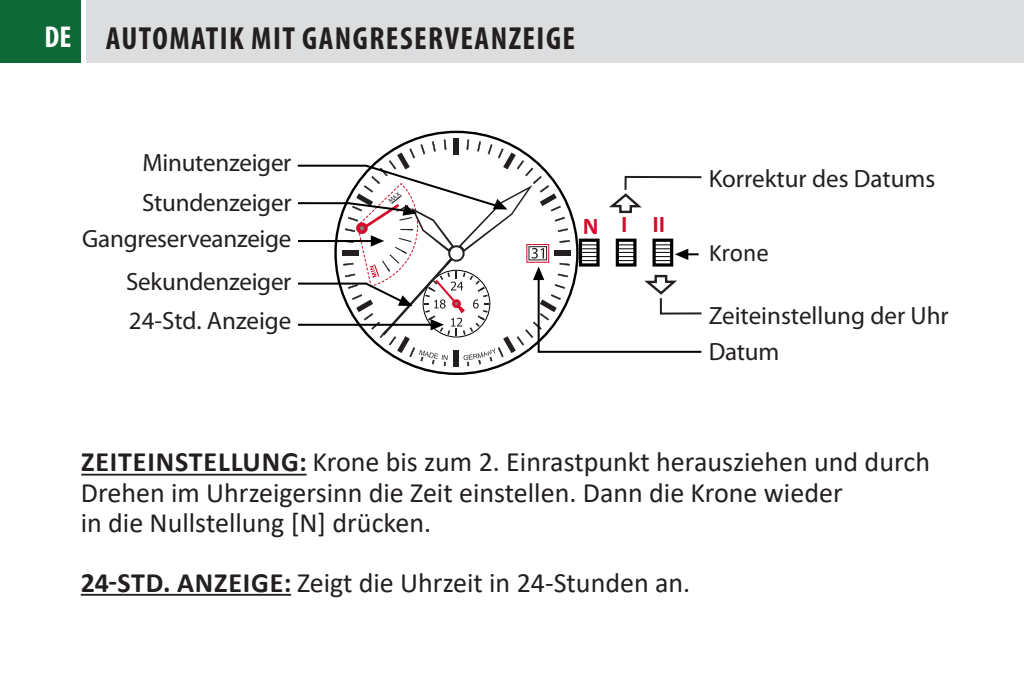
<style>
.page{position:relative;width:1024px;height:684px;background:#fff}
.page>*{position:absolute;margin:0;border:0;box-sizing:border-box;transform-origin:0 0}
.t1{font:700 condensed 32px "Myriad Pro";letter-spacing:.045em;color:#231f20}
.t2{font:700 condensed 30.4px "Myriad Pro";color:#fff}
.t3{font:28px/30px "Calibri";color:#231f20}
.t4{font:25.2px "Calibri";letter-spacing:-.01em;color:#231f20}
.t5{font:24.8px "Myriad Pro";letter-spacing:-.01em;color:#231f20}
.t6{font:700 24px "Calibri";color:#d30d2b}
.s1{font-weight:700}
</style>
<div class="page">
<div style="left:86px;top:0;width:937px;height:63px;background:#dcdddf"></div>
<div style="left:0;top:0;width:81px;height:63px;background:#0f6838"></div>
<div style="left:454px;top:350px;width:5px;height:17px;background:#231f20"></div>
<div style="left:454px;top:138px;width:5px;height:17px;background:#231f20"></div>
<hr style="left:81px;top:473px;width:225px;height:2px;background:#231f20">
<hr style="left:81px;top:593px;width:210px;height:2px;background:#231f20">
<svg style="left:297px;top:139px;width:405px;height:227px"></svg>
<p class="t2" style="left:44px;top:18px;width:29px">DE</p>
<p class="t1" style="left:106px;top:18px;width:470px">AUTOMATIK MIT GANGRESERVEANZEIGE</p>
<p class="t5" style="left:142px;top:147px;width:150px">Minutenzeiger</p>
<p class="t5" style="left:142px;top:188px;width:151px">Stundenzeiger</p>
<p class="t5" style="left:82px;top:223px;width:211px">Gangreserveanzeige</p>
<p class="t5" style="left:126px;top:266px;width:167px">Sekundenzeiger</p>
<p class="t5" style="left:129px;top:305px;width:164px">24-Std. Anzeige</p>
<p class="t6" style="left:582px;top:207px;width:84px">NIII</p>
<p class="t5" style="left:708px;top:164px;width:228px">Korrektur des Datums</p>
<p class="t4" style="left:708px;top:235px;width:62px">Krone</p>
<p class="t5" style="left:708px;top:300px;width:241px">Zeiteinstellung der Uhr</p>
<p class="t5" style="left:708px;top:336px;width:72px">Datum</p>
<p class="t3" style="left:81px;top:446px;width:850px"><span class="s1">ZEITEINSTELLUNG:</span> Krone bis zum 2. Einrastpunkt herausziehen und durch<br>Drehen im Uhrzeigersinn die Zeit einstellen. Dann die Krone wieder<br>in die Nullstellung [N] drücken.</p>
<p class="t3" style="left:81px;top:566px;width:611px"><span class="s1">24-STD. ANZEIGE:</span> Zeigt die Uhrzeit in 24-Stunden an.</p>
</div>
